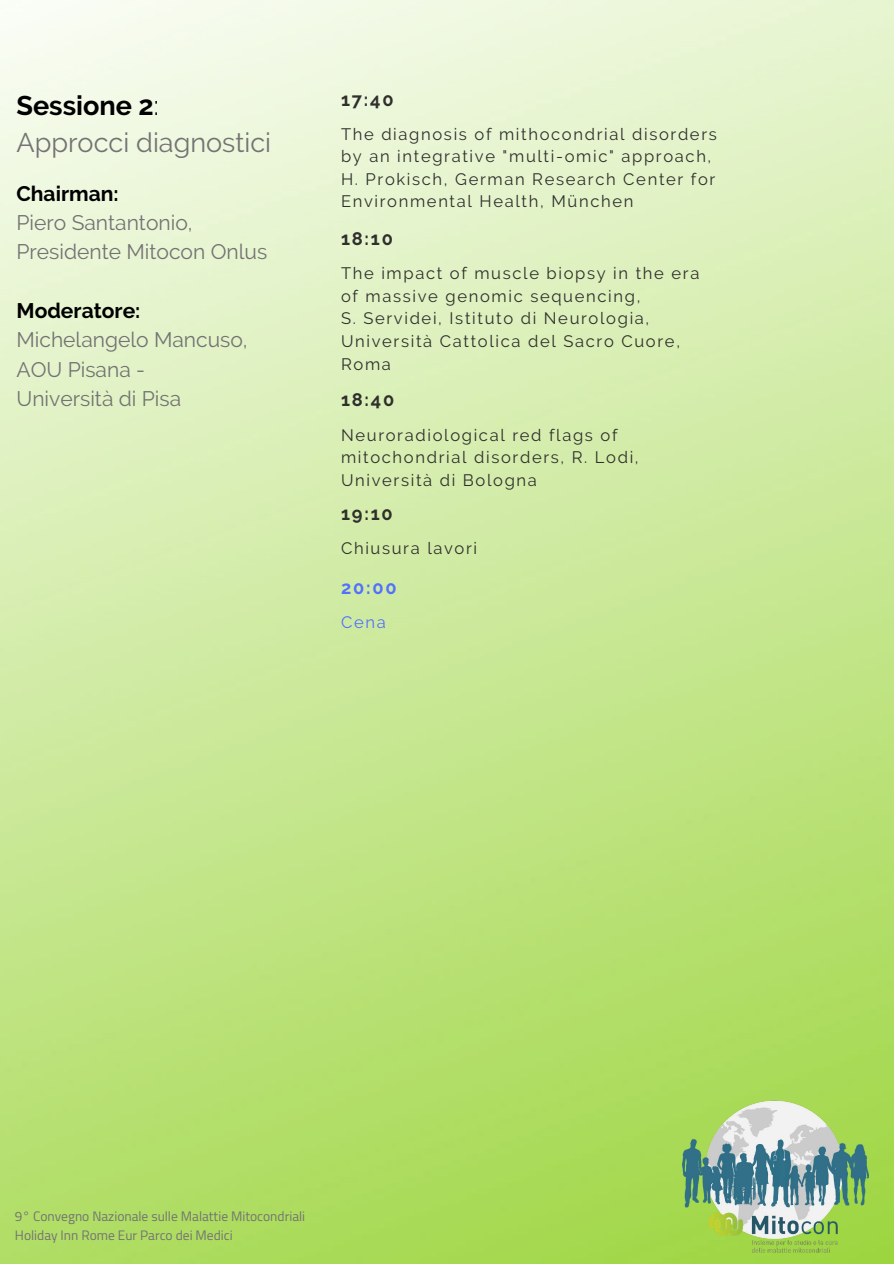
<style>
.page{position:relative;width:894px;height:1264px;background:#fff}
.page>*{position:absolute;margin:0;border:0;box-sizing:border-box;transform-origin:0 0}
.t1{font:27px/37.2px "Raleway";color:#737373}
.t2{font:21px/29.2px "Raleway";color:#737373}
.t3{font:700 21px "Raleway";color:#000}
.t4{font:700 18.15px "Raleway";letter-spacing:.1em;color:#2f2f2c}
.t5{font:700 18.15px "Raleway";color:#5271ff}
.t6{font:16.5px/22.5px "Raleway";letter-spacing:.1em;color:#2f2f2c}
.t7{font:16.5px "Raleway";color:#5271ff}
.t8{font:13.5px/18.9px "Cairo";color:#737373}
.s1{font-weight:700;color:#000}
.s2{color:#000}
</style>
<div class="page">
<img style="left:0;top:0;width:893px;height:1263px">
<img style="left:682px;top:1093px;width:186px;height:159px">
<h1 class="t1" style="left:16px;top:87px;width:256px"><span class="s1">Sessione 2</span><span class="s2">:<br></span>Approcci diagnostici</h1>
<p class="t3" style="left:16px;top:181px;width:104px">Chairman:</p>
<p class="t2" style="left:16px;top:208px;width:252px">Piero Santantonio,<br>Presidente Mitocon Onlus</p>
<p class="t3" style="left:16px;top:298px;width:125px">Moderatore:</p>
<p class="t2" style="left:16px;top:325px;width:232px">Michelangelo Mancuso,<br>AOU Pisana -<br>Università di Pisa</p>
<p class="t4" style="left:341px;top:88px;width:54px">17:40</p>
<p class="t6" style="left:341px;top:123px;width:377px">The diagnosis of mithocondrial disorders by an integrative "multi-omic" approach, H. Prokisch, German Research Center for Environmental Health, München</p>
<p class="t4" style="left:341px;top:228px;width:53px">18:10</p>
<p class="t6" style="left:341px;top:262px;width:360px">The impact of muscle biopsy in the era of massive genomic sequencing,<br>S. Servidei, Istituto di Neurologia,<br>Università Cattolica del Sacro Cuore,<br>Roma</p>
<p class="t4" style="left:341px;top:389px;width:55px">18:40</p>
<p class="t6" style="left:341px;top:423px;width:299px">Neuroradiological red flags of mitochondrial disorders, R. Lodi,<br>Università di Bologna</p>
<p class="t4" style="left:341px;top:503px;width:53px">19:10</p>
<p class="t6" style="left:341px;top:537px;width:138px">Chiusura lavori</p>
<p class="t5" style="left:341px;top:577px;width:57px">20:00</p>
<p class="t7" style="left:341px;top:612px;width:46px">Cena</p>
<p class="t8" style="left:15px;top:1207px;width:292px">9° Convegno Nazionale sulle Malattie Mitocondriali<br>Holiday Inn Rome Eur Parco dei Medici</p>
</div>
